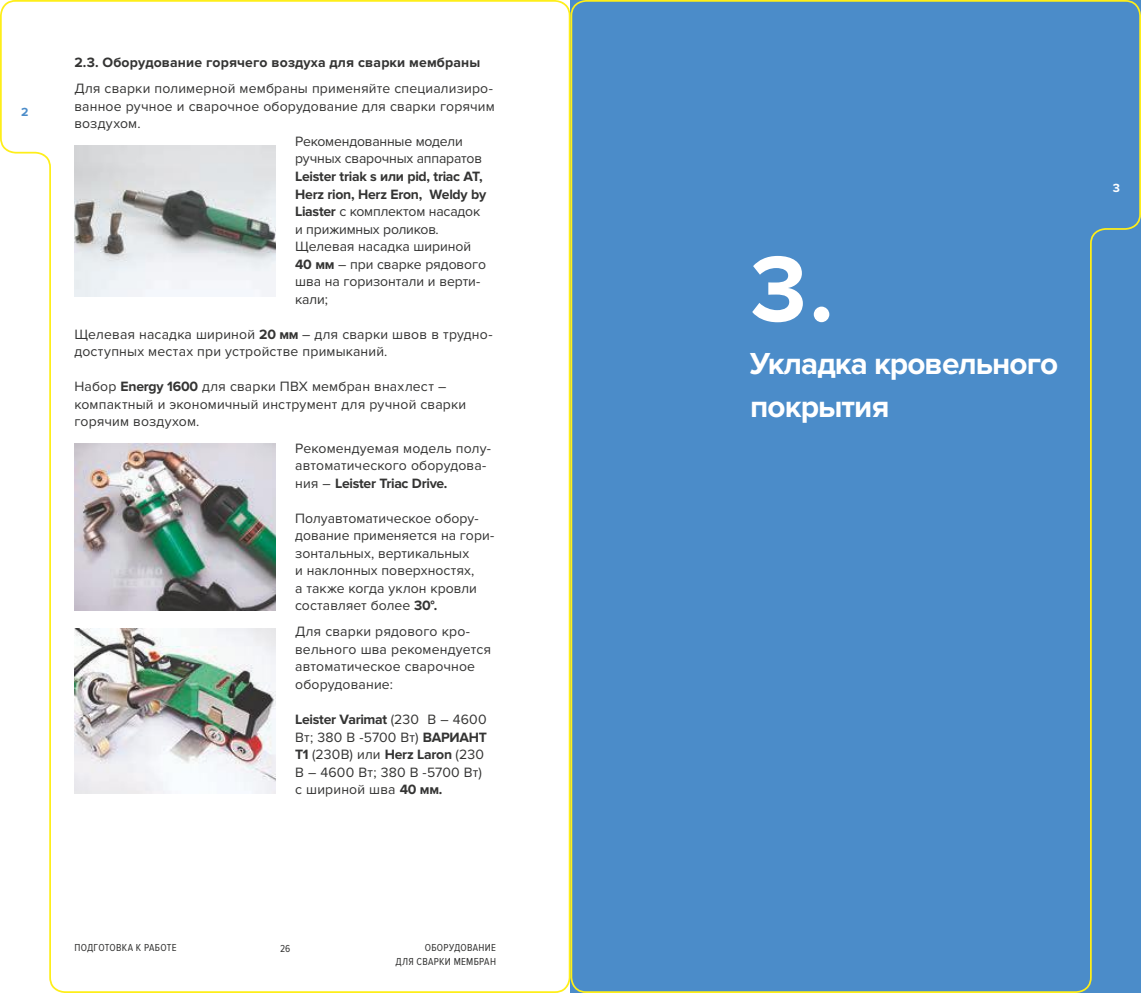
<style>
.page{position:relative;width:1141px;height:993px;background:#fff}
.page>*{position:absolute;margin:0;border:0;box-sizing:border-box;transform-origin:0 0}
.t1{font:700 96.25px "Proxima Nova";color:#fff}
.t2{font:700 31.5px/43.8px "Proxima Nova";letter-spacing:-.03em;color:#fff}
.t3{font:14px/17.5px "Proxima Nova";letter-spacing:.005em;color:#343433}
.t4{font:700 14px "Proxima Nova";letter-spacing:.01em;color:#343433}
.t5{font:14px "Proxima Nova";letter-spacing:-.015em;color:#343433}
.t6{font:700 12.25px "Proxima Nova A";color:#fff}
.t7{font:700 12.25px "Proxima Nova A";color:#4b8cc9}
.t8{font:10.5px/14px "Proxima Nova Cond";letter-spacing:.03em;color:#343433;text-align:right}
.s1{font-weight:700}
</style>
<div class="page">
<div style="left:570px;top:0;width:571px;height:992px;background:#4b8cc9"></div>
<svg style="left:0;top:0;width:570px;height:992px"></svg>
<p class="t7" style="left:21px;top:104px;width:9px">2</p>
<p class="t4" style="left:74px;top:54px;width:407px">2.3. Оборудование горячего воздуха для сварки мембраны</p>
<p class="t3" style="left:74px;top:80px;width:420px">Для сварки полимерной мембраны применяйте специализиро-</p>
<p class="t3" style="left:74px;top:98px;width:422px">ванное ручное и сварочное оборудование для сварки горячим</p>
<p class="t3" style="left:74px;top:115px;width:68px">воздухом.</p>
<p class="t5" style="left:295px;top:133px;width:169px">Рекомендованные модели</p>
<p class="t5" style="left:295px;top:151px;width:188px">ручных сварочных аппаратов</p>
<p class="t3" style="left:295px;top:168px;width:193px"><span class="s1">Leister triak s или pid, triac AT,<br>Herz rion, Herz Eron, Weldy by<br>Liaster</span> с комплектом насадок и прижимных роликов.<br>Щелевая насадка шириной<br><span class="s1">40 мм</span> – при сварке рядового шва на горизонтали и верти&shy;кали;</p>
<p class="t3" style="left:74px;top:325px;width:420px">Щелевая насадка шириной <span class="s1">20 мм</span> – для сварки швов в трудно&shy;доступных местах при устройстве примыканий.</p>
<p class="t3" style="left:74px;top:378px;width:393px">Набор <span class="s1">Energy 1600</span> для сварки ПВХ мембран внахлест – компактный и экономичный инструмент для ручной сварки горячим воздухом.</p>
<p class="t3" style="left:295px;top:439px;width:197px">Рекомендуемая модель полу&shy;автоматического оборудова&shy;ния – <span class="s1">Leister Triac Drive.</span></p>
<p class="t3" style="left:295px;top:509px;width:201px">Полуавтоматическое обору&shy;дование применяется на гори&shy;зонтальных, вертикальных<br>и наклонных поверхностях,<br>а также когда уклон кровли составляет более <span class="s1">30°.</span></p>
<p class="t3" style="left:295px;top:623px;width:197px">Для сварки рядового кро&shy;вельного шва рекомендуется автоматическое сварочное оборудование:</p>
<p class="t3" style="left:295px;top:710px;width:193px"><span class="s1">Leister Varimat</span> (230 В – 4600<br>Вт; 380 В -5700 Вт) <span class="s1">ВАРИАНТ<br>Т1</span> (230В) или <span class="s1">Herz Laron</span> (230<br>В – 4600 Вт; 380 В -5700 Вт) с шириной шва <span class="s1">40 мм.</span></p>
<p class="t8" style="left:74px;top:940px;width:104px">ПОДГОТОВКА К РАБОТЕ</p>
<p class="t8" style="left:280px;top:941px;width:12px">26</p>
<p class="t8" style="left:395px;top:940px;width:102px">ОБОРУДОВАНИЕ<br>ДЛЯ СВАРКИ МЕМБРАН</p>
<h1 class="t1" style="left:750px;top:233px;width:85px">3.</h1>
<h2 class="t2" style="left:750px;top:342px;width:309px">Укладка кровельного покрытия</h2>
<p class="t6" style="left:1113px;top:181px;width:9px">3</p>
</div>
